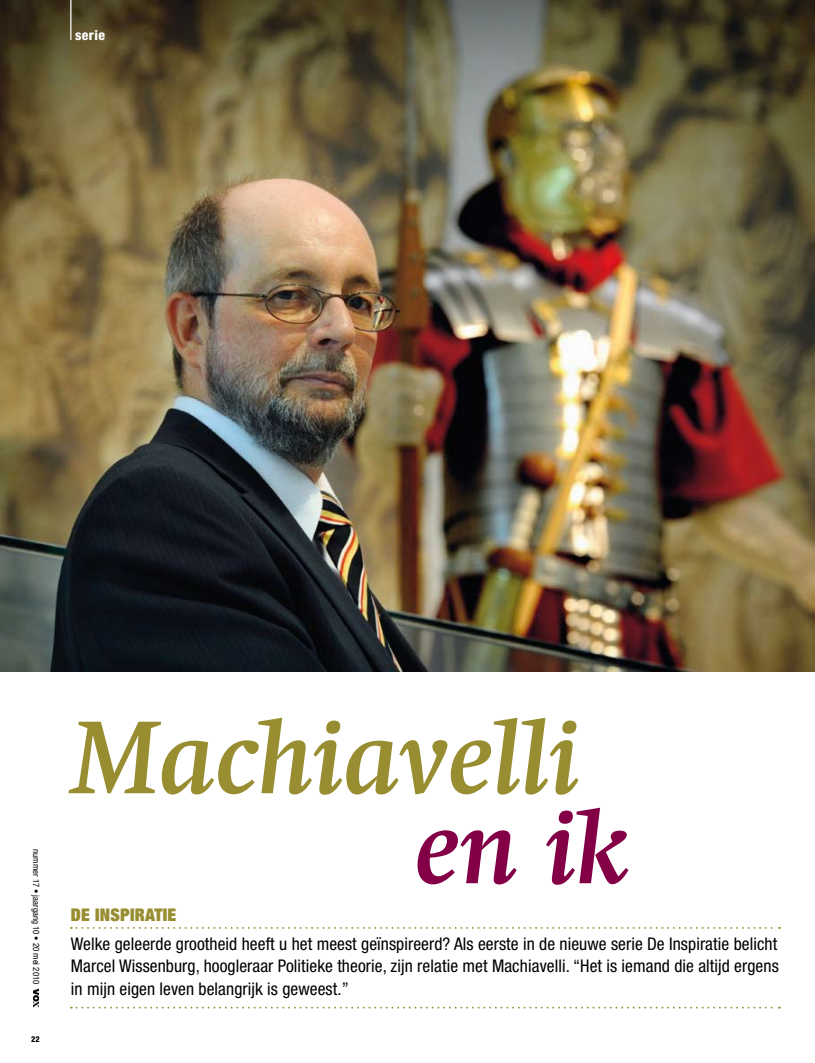
<style>
.page{position:relative;width:815px;height:1063px;background:#fff}
.page>*{position:absolute;margin:0;border:0;box-sizing:border-box;transform-origin:0 0}
.t1{font:italic 700 102.5px/90px "Swift";color:#988e31}
.t2{font:condensed 17.5px/22.5px "Helvetica Neue";letter-spacing:.005em;color:#000;text-align:justify}
.t3{font:900 expanded 17.5px "Helvetica Neue";letter-spacing:.015em;color:#988e31}
.t4{font:800 condensed 13.75px "Helvetica Neue";letter-spacing:.03em;color:#fff}
.t5{font:condensed 8.75px "Helvetica Neue";color:#000}
.t6{font:800 condensed 8.12px "Helvetica Neue";color:#000}
.s1{color:#830046}
</style>
<div class="page">
<img style="left:0;top:0;width:815px;height:671px">
<svg style="left:71px;top:927px;width:709px;height:2px"></svg>
<svg style="left:71px;top:1007px;width:709px;height:2px"></svg>
<svg style="left:33px;top:989px;width:6px;height:19px"></svg>
<hr style="left:70px;top:0;width:1px;height:40px;background:#fff">
<p class="t4" style="left:75px;top:27px;width:31px">serie</p>
<p class="t5" style="left:41px;top:849px;width:136px;rotate:90deg">nummer 17 • jaargang 10 • 20 mei 2010</p>
<p class="t6" style="left:31px;top:1034px;width:10px">22</p>
<p class="t1" style="left:415px;top:713px;width:214px;text-indent:-344px">Machiavelli <span class="s1">en ik</span></p>
<p class="t3" style="left:71px;top:904px;width:107px">DE INSPIRATIE</p>
<p class="t2" style="left:71px;top:932px;width:709px">Welke geleerde grootheid heeft u het meest geïnspireerd? Als eerste in de nieuwe serie De Inspiratie belicht Marcel Wissenburg, hoogleraar Politieke theorie, zijn relatie met Machiavelli. “Het is iemand die altijd ergens in mijn eigen leven belangrijk is geweest.”</p>
</div>
